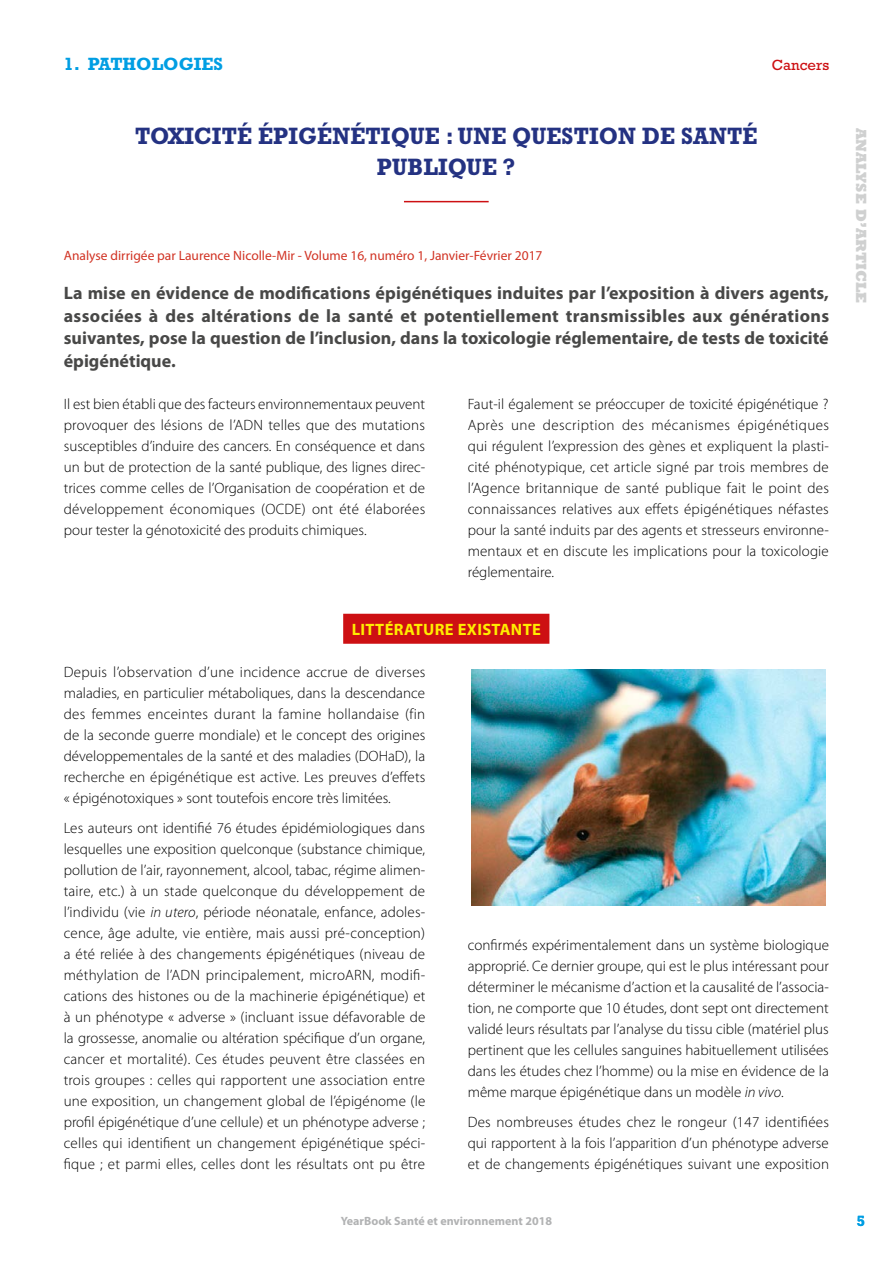
<style>
.page{position:relative;width:893px;height:1263px;background:#fff}
.page>*{position:absolute;margin:0;border:0;box-sizing:border-box;transform-origin:0 0}
.t1{font:700 24px/31.5px "Rockwell Std";letter-spacing:.005em;color:#243282;text-align:center;scale:.94 1}
.t2{font:700 18px/22.5px "Myriad Pro";color:#484847;text-align:justify}
.t3{font:700 18px "Rockwell Std";color:#009ee3}
.t4{font:700 16.5px "Myriad Pro";letter-spacing:.02em;color:#ffed00}
.t5{font:300 15px/21px "Myriad Pro";color:#000;text-align:justify}
.t6{font:800 15px "Rockwell Std";color:#cfd0d0}
.t7{font:15px "Rockwell Std";color:#cd1013}
.t8{font:700 15px "Rockwell Std";color:#009ee3}
.t9{font:13.5px "Myriad Pro";color:#d13324}
.t10{font:700 12px "Myriad Pro";color:#b1b2b3}
.s1{font-style:italic}
</style>
<div class="page">
<hr style="left:404px;top:201px;width:85px;height:1px;background:#cd1013">
<div style="left:343px;top:614px;width:206px;height:30px;background:#cd1013"></div>
<img style="left:472px;top:670px;width:353px;height:235px">
<p class="t3" style="left:64px;top:54px;width:161px">1. PATHOLOGIES</p>
<p class="t7" style="left:772px;top:57px;width:59px">Cancers</p>
<h1 class="t1" style="left:135px;top:120px;width:663px">TOXICITÉ ÉPIGÉNÉTIQUE : UNE QUESTION DE SANTÉ<br>PUBLIQUE ?</h1>
<p class="t9" style="left:64px;top:248px;width:480px">Analyse dirrigée par Laurence Nicolle-Mir - Volume 16, numéro 1, Janvier-Février 2017</p>
<p class="t2" style="left:64px;top:282px;width:767px">La mise en évidence de modifications épigénétiques induites par l’exposition à divers agents, associées à des altérations de la santé et potentiellement transmissibles aux générations suivantes, pose la question de l’inclusion, dans la toxicologie réglementaire, de tests de toxicité épigénétique.</p>
<p class="t5" style="left:64px;top:393px;width:363px">Il est bien établi que des facteurs environnementaux peuvent provoquer des lésions de l’ADN telles que des mutations susceptibles d’induire des cancers. En conséquence et dans un but de protection de la santé publique, des lignes direc&shy;trices comme celles de l’Organisation de coopération et de développement économiques (OCDE) ont été élaborées pour tester la génotoxicité des produits chimiques.</p>
<p class="t5" style="left:468px;top:393px;width:363px">Faut-il également se préoccuper de toxicité épigénétique ?<br>Après une description des mécanismes épigénétiques qui régulent l’expression des gènes et expliquent la plasti&shy;cité phénotypique, cet article signé par trois membres de l’Agence britannique de santé publique fait le point des connaissances relatives aux effets épigénétiques néfastes pour la santé induits par des agents et stresseurs environne&shy;mentaux et en discute les implications pour la toxicologie réglementaire.</p>
<p class="t4" style="left:352px;top:620px;width:191px">LITTÉRATURE EXISTANTE</p>
<p class="t5" style="left:64px;top:662px;width:363px">Depuis l’observation d’une incidence accrue de diverses maladies, en particulier métaboliques, dans la descendance des femmes enceintes durant la famine hollandaise (fin de la seconde guerre mondiale) et le concept des origines développementales de la santé et des maladies (DOHaD), la recherche en épigénétique est active. Les preuves d’effets « épigénotoxiques » sont toutefois encore très limitées.</p>
<p class="t5" style="left:64px;top:817px;width:363px">Les auteurs ont identifié 76 études épidémiologiques dans lesquelles une exposition quelconque (substance chimique, pollution de l’air, rayonnement, alcool, tabac, régime alimen&shy;taire, etc.) à un stade quelconque du développement de l’individu (vie <span class="s1">in utero</span>, période néonatale, enfance, adoles&shy;cence, âge adulte, vie entière, mais aussi pré-conception) a été reliée à des changements épigénétiques (niveau de méthylation de l’ADN principalement, microARN, modifi&shy;cations des histones ou de la machinerie épigénétique) et à un phénotype « adverse » (incluant issue défavorable de la grossesse, anomalie ou altération spécifique d’un organe, cancer et mortalité). Ces études peuvent être classées en trois groupes : celles qui rapportent une association entre une exposition, un changement global de l’épigénome (le profil épigénétique d’une cellule) et un phénotype adverse ; celles qui identifient un changement épigénétique spéci&shy;fique ; et parmi elles, celles dont les résultats ont pu être</p>
<p class="t5" style="left:468px;top:935px;width:363px">confirmés expérimentalement dans un système biologique approprié. Ce dernier groupe, qui est le plus intéressant pour déterminer le mécanisme d’action et la causalité de l’associa&shy;tion, ne comporte que 10 études, dont sept ont directement validé leurs résultats par l’analyse du tissu cible (matériel plus pertinent que les cellules sanguines habituellement utilisées dans les études chez l’homme) ou la mise en évidence de la même marque épigénétique dans un modèle <span class="s1">in vivo</span>.</p>
<p class="t5" style="left:468px;top:1111px;width:363px">Des nombreuses études chez le rongeur (147 identifiées qui rapportent à la fois l’apparition d’un phénotype adverse et de changements épigénétiques suivant une exposition</p>
<p class="t10" style="left:341px;top:1214px;width:213px">YearBook Santé et environnement 2018</p>
<p class="t6" style="left:870px;top:128px;width:178px;rotate:90deg">ANALYSE D’ARTICLE</p>
<p class="t8" style="left:857px;top:1211px;width:10px">5</p>
</div>
